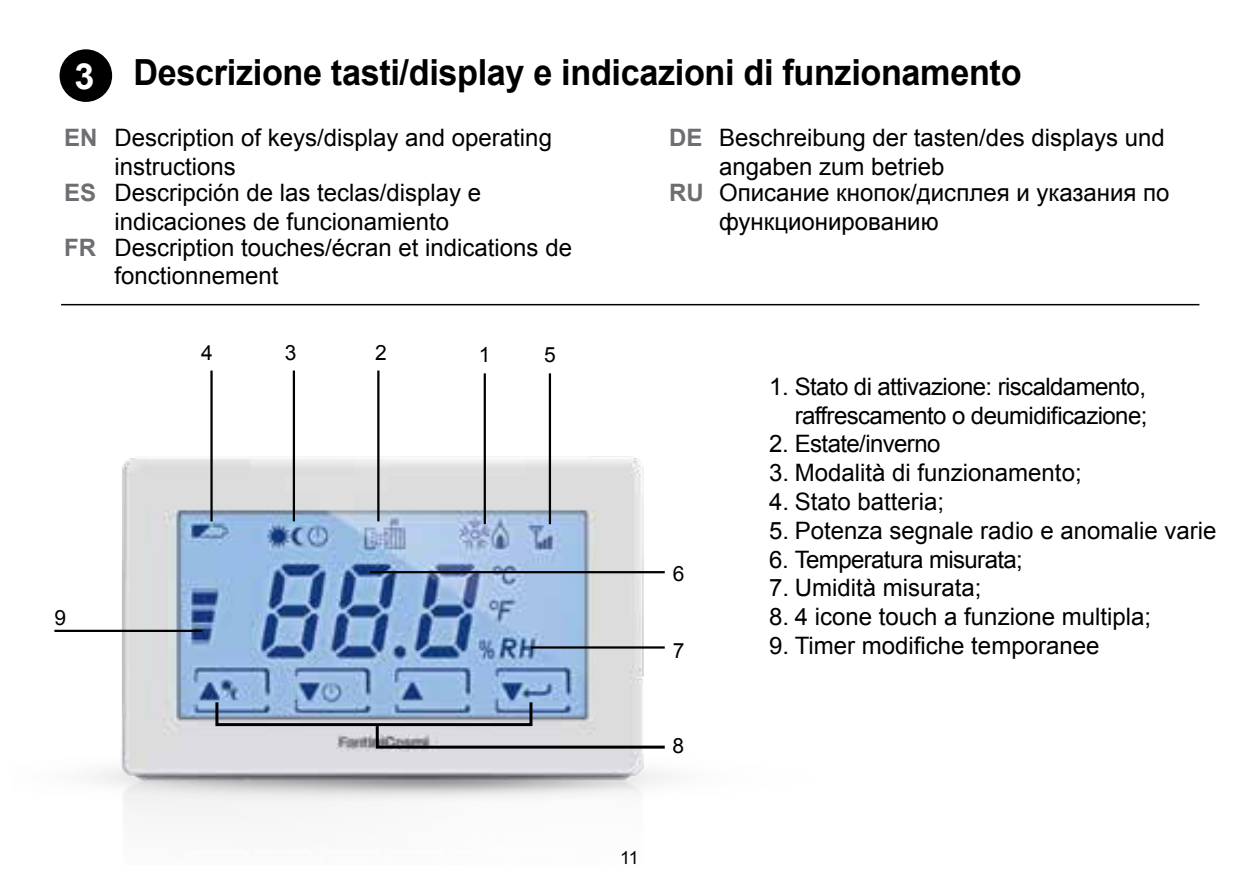
<style>
.page{position:relative;width:1259px;height:893px;background:#fff}
.page>*{position:absolute;margin:0;border:0;box-sizing:border-box;transform-origin:0 0}
.t1{font:700 36px "Arial";letter-spacing:-.01em;color:#000;scale:.95 1}
.t2{font:700 36px "Arial";color:#fff}
.t3{font:24px/28.8px "Arial";color:#000}
.t4{font:24px/28.8px "Arial";letter-spacing:-.025em;color:#000;text-align:right}
.t5{font:21px "Arial";color:#000}
.t6{font:18px "Arial";color:#000}
.s1{font-weight:700;color:#6d6e71}
</style>
<div class="page">
<img style="left:54px;top:410px;width:612px;height:403px">
<hr style="left:293px;top:371px;width:2px;height:150px;background:#000">
<hr style="left:484px;top:373px;width:2px;height:151px;background:#000">
<hr style="left:549px;top:373px;width:2px;height:151px;background:#000">
<hr style="left:210px;top:371px;width:3px;height:150px;background:#000">
<hr style="left:377px;top:371px;width:2px;height:150px;background:#000">
<hr style="left:370px;top:571px;width:295px;height:2px;background:#000">
<hr style="left:531px;top:646px;width:134px;height:3px;background:#000">
<div style="left:60px;top:49px;width:52px;height:53px;background:#000;border-radius:50%"></div>
<hr style="left:61px;top:304px;width:1138px;height:1px;background:#000">
<svg style="left:214px;top:699px;width:452px;height:51px;background:#acb5c3"></svg>
<hr style="left:54px;top:630px;width:148px;height:2px;background:#000">
<h1 class="t1" style="left:134px;top:48px;width:936px">Descrizione tasti/display e indicazioni di funzionamento</h1>
<p class="t3" style="left:114px;top:124px;width:439px;text-indent:-50px"><span class="s1">EN</span> Description of keys/display and operating instructions</p>
<p class="t3" style="left:114px;top:178px;width:368px;text-indent:-50px"><span class="s1">ES</span> Descripción de las teclas/display e indicaciones de funcionamiento</p>
<p class="t3" style="left:114px;top:233px;width:459px;text-indent:-50px"><span class="s1">FR</span> Description touches/écran et indications de fonctionnement</p>
<h1 class="t2" style="left:75px;top:52px;width:22px">3</h1>
<p class="t3" style="left:719px;top:123px;width:447px;text-indent:-50px"><span class="s1">DE</span> Beschreibung der tasten/des displays und angaben zum betrieb</p>
<p class="t3" style="left:719px;top:178px;width:452px;text-indent:-50px"><span class="s1">RU</span> Описание кнопок/дисплея и указания по функционированию</p>
<p class="t5" style="left:54px;top:604px;width:13px">9</p>
<p class="t5" style="left:201px;top:338px;width:13px">4</p>
<p class="t5" style="left:285px;top:338px;width:13px">3</p>
<p class="t5" style="left:375px;top:338px;width:13px">2</p>
<p class="t5" style="left:479px;top:341px;width:13px">1</p>
<p class="t5" style="left:544px;top:341px;width:13px">5</p>
<p class="t5" style="left:673px;top:560px;width:13px">6</p>
<p class="t5" style="left:673px;top:637px;width:13px">7</p>
<p class="t5" style="left:672px;top:731px;width:13px">8</p>
<p class="t6" style="left:620px;top:846px;width:20px">11</p>
<p class="t4" style="left:769px;top:372px;width:380px">1. Stato di attivazione: riscaldamento, raffrescamento o deumidificazione;</p>
<p class="t4" style="left:769px;top:430px;width:173px">2. Estate/inverno</p>
<p class="t3" style="left:769px;top:459px;width:314px">3. Modalità di funzionamento;</p>
<p class="t3" style="left:769px;top:487px;width:176px">4. Stato batteria;</p>
<p class="t3" style="left:769px;top:516px;width:449px">5. Potenza segnale radio e anomalie varie</p>
<p class="t4" style="left:769px;top:545px;width:255px">6. Temperatura misurata;</p>
<p class="t3" style="left:769px;top:574px;width:214px">7. Umidità misurata;</p>
<p class="t3" style="left:769px;top:603px;width:383px">8. 4 icone touch a funzione multipla;</p>
<p class="t3" style="left:769px;top:631px;width:332px">9. Timer modifiche temporanee</p>
</div>
